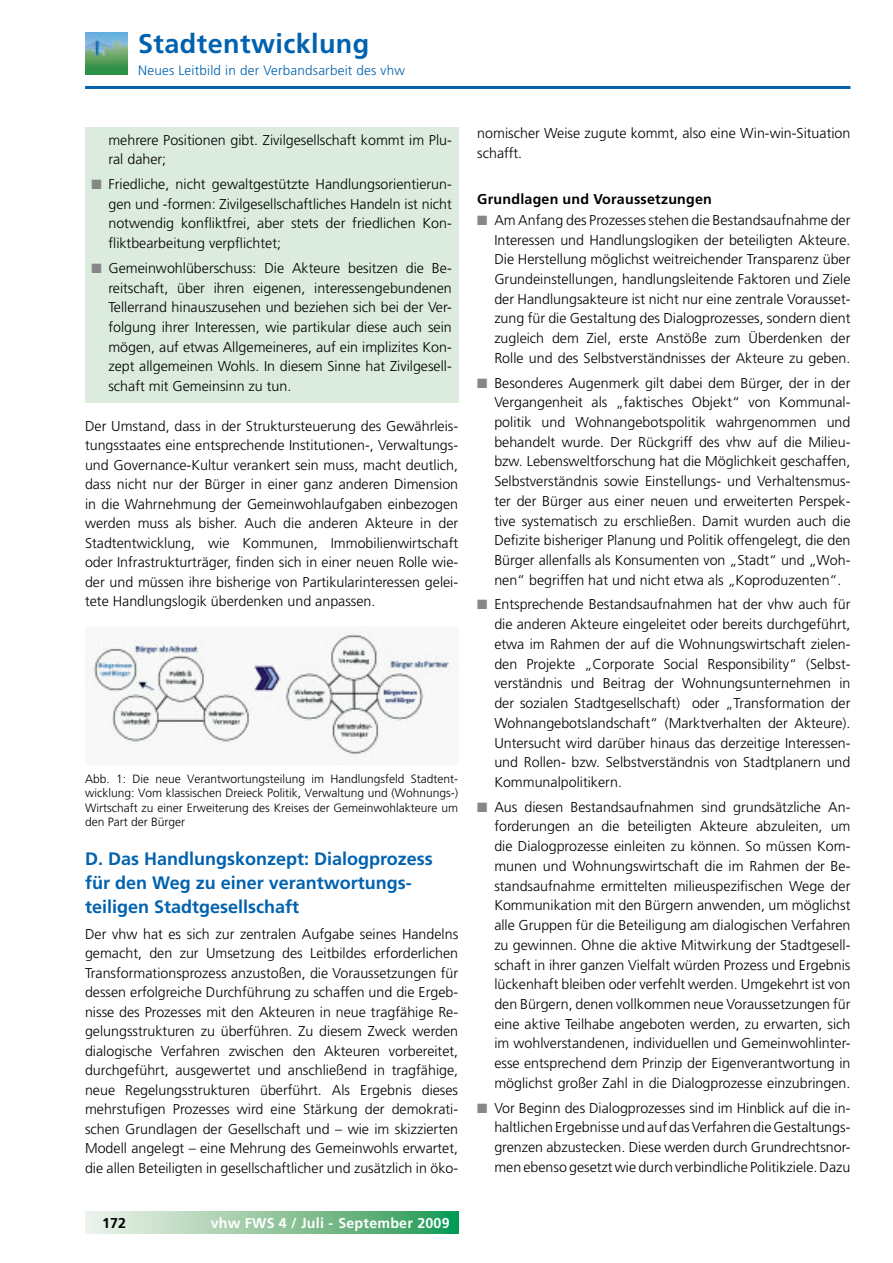
<style>
.page{position:relative;width:893px;height:1263px;background:#fff}
.page>*{position:absolute;margin:0;border:0;box-sizing:border-box;transform-origin:0 0}
.t1{font:700 27px "Frutiger LT";letter-spacing:.015em;color:#0062ae}
.t2{font:700 18px/24px "Frutiger LT";color:#0062ae}
.t3{font:300 14.25px/19.8px "Frutiger LT";color:#000;text-align:justify}
.t4{font:700 14.25px "Frutiger LT";letter-spacing:.015em;color:#000}
.t5{font:700 14.25px "Frutiger LT";letter-spacing:.015em;color:#fff}
.t6{font:300 13.5px "Frutiger LT";letter-spacing:.015em;color:#0062ae}
.t7{font:300 12px/14.4px "Frutiger CE";color:#000;text-align:justify}
.s1{color:#868786}
</style>
<div class="page">
<hr style="left:85px;top:86px;width:765px;height:3px;background:#0062ae">
<svg style="left:85px;top:1212px;width:373px;height:21px;background:#8ec69f"></svg>
<img style="left:85px;top:32px;width:42px;height:43px">
<div style="left:85px;top:128px;width:373px;height:275px;background:#dbebdd"></div>
<div style="left:85px;top:626px;width:373px;height:139px;background:#f8f8f8"></div>
<img style="left:93px;top:634px;width:357px;height:120px">
<h1 class="t1" style="left:138px;top:28px;width:233px">Stadtentwicklung</h1>
<p class="t6" style="left:138px;top:62px;width:268px">Neues Leitbild in der Verbandsarbeit des vhw</p>
<p class="t3" style="left:108px;top:130px;width:345px">mehrere Positionen gibt. Zivilgesellschaft kommt im Plu&shy;ral daher;</p>
<p class="t3" style="left:108px;top:174px;width:345px;text-indent:-17px"><span class="s1">■</span> Friedliche, nicht gewaltgestützte Handlungsorientierun&shy;gen und -formen: Zivilgesellschaftliches Handeln ist nicht notwendig konfliktfrei, aber stets der friedlichen Kon&shy;fliktbearbeitung verpflichtet;</p>
<p class="t3" style="left:108px;top:258px;width:345px;text-indent:-17px"><span class="s1">■</span> Gemeinwohlüberschuss: Die Akteure besitzen die Be&shy;reitschaft, über ihren eigenen, interessengebundenen Tellerrand hinauszusehen und beziehen sich bei der Ver&shy;folgung ihrer Interessen, wie partikular diese auch sein mögen, auf etwas Allgemeineres, auf ein implizites Kon&shy;zept allgemeinen Wohls. In diesem Sinne hat Zivilgesell&shy;schaft mit Gemeinsinn zu tun.</p>
<p class="t3" style="left:85px;top:416px;width:375px">Der Umstand, dass in der Struktursteuerung des Gewährleis&shy;tungsstaates eine entsprechende Institutionen-, Verwaltungs&shy;und Governance-Kultur verankert sein muss, macht deutlich, dass nicht nur der Bürger in einer ganz anderen Dimension in die Wahrnehmung der Gemeinwohlaufgaben einbezogen werden muss als bisher. Auch die anderen Akteure in der Stadtentwicklung, wie Kommunen, Immobilienwirtschaft oder Infrastrukturträger, finden sich in einer neuen Rolle wie&shy;der und müssen ihre bisherige von Partikularinteressen gelei&shy;tete Handlungslogik überdenken und anpassen.</p>
<p class="t7" style="left:85px;top:771px;width:375px">Abb. 1: Die neue Verantwortungsteilung im Handlungsfeld Stadtent&shy;wicklung: Vom klassischen Dreieck Politik, Verwaltung und (Wohnungs-)<br>Wirtschaft zu einer Erweiterung des Kreises der Gemeinwohlakteure um den Part der Bürger</p>
<p class="t2" style="left:85px;top:846px;width:349px">D. Das Handlungskonzept: Dialogprozess für den Weg zu einer verantwortungs&shy;teiligen Stadtgesellschaft</p>
<p class="t3" style="left:85px;top:924px;width:375px">Der vhw hat es sich zur zentralen Aufgabe seines Handelns gemacht, den zur Umsetzung des Leitbildes erforderlichen Transformationsprozess anzustoßen, die Voraussetzungen für dessen erfolgreiche Durchführung zu schaffen und die Ergeb&shy;nisse des Prozesses mit den Akteuren in neue tragfähige Re&shy;gelungsstrukturen zu überführen. Zu diesem Zweck werden dialogische Verfahren zwischen den Akteuren vorbereitet, durchgeführt, ausgewertet und anschließend in tragfähige, neue Regelungsstrukturen überführt. Als Ergebnis dieses mehrstufigen Prozesses wird eine Stärkung der demokrati&shy;schen Grundlagen der Gesellschaft und – wie im skizzierten Modell angelegt – eine Mehrung des Gemeinwohls erwartet, die allen Beteiligten in gesellschaftlicher und zusätzlich in öko-</p>
<p class="t4" style="left:102px;top:1214px;width:26px">172</p>
<p class="t5" style="left:211px;top:1214px;width:240px">vhw FWS 4 / Juli - September 2009</p>
<p class="t3" style="left:477px;top:124px;width:375px">nomischer Weise zugute kommt, also eine Win-win-Situation schafft.</p>
<p class="t4" style="left:477px;top:191px;width:236px">Grundlagen und Voraussetzungen</p>
<p class="t3" style="left:494px;top:210px;width:358px;text-indent:-17px"><span class="s1">■</span> Am Anfang des Prozesses stehen die Bestandsaufnahme der Interessen und Handlungslogiken der beteiligten Akteure.<br>Die Herstellung möglichst weitreichender Transparenz über Grundeinstellungen, handlungsleitende Faktoren und Ziele der Handlungsakteure ist nicht nur eine zentrale Vorausset&shy;zung für die Gestaltung des Dialogprozesses, sondern dient zugleich dem Ziel, erste Anstöße zum Überdenken der Rolle und des Selbstverständnisses der Akteure zu geben.</p>
<p class="t3" style="left:494px;top:373px;width:358px;text-indent:-17px"><span class="s1">■</span> Besonderes Augenmerk gilt dabei dem Bürger, der in der Vergangenheit als „faktisches Objekt“ von Kommunal&shy;politik und Wohnangebotspolitik wahrgenommen und behandelt wurde. Der Rückgriff des vhw auf die Milieu&shy;bzw. Lebensweltforschung hat die Möglichkeit geschaffen, Selbstverständnis sowie Einstellungs- und Verhaltensmus&shy;ter der Bürger aus einer neuen und erweiterten Perspek&shy;tive systematisch zu erschließen. Damit wurden auch die Defizite bisheriger Planung und Politik offengelegt, die den Bürger allenfalls als Konsumenten von „Stadt“ und „Woh&shy;nen“ begriffen hat und nicht etwa als „Koproduzenten“.</p>
<p class="t3" style="left:494px;top:595px;width:358px;text-indent:-17px"><span class="s1">■</span> Entsprechende Bestandsaufnahmen hat der vhw auch für die anderen Akteure eingeleitet oder bereits durchgeführt, etwa im Rahmen der auf die Wohnungswirtschaft zielen&shy;den Projekte „Corporate Social Responsibility“ (Selbst&shy;verständnis und Beitrag der Wohnungsunternehmen in der sozialen Stadtgesellschaft) oder „Transformation der Wohnangebotslandschaft“ (Marktverhalten der Akteure).<br>Untersucht wird darüber hinaus das derzeitige Interessen&shy;und Rollen- bzw. Selbstverständnis von Stadtplanern und Kommunalpolitikern.</p>
<p class="t3" style="left:494px;top:797px;width:358px;text-indent:-17px"><span class="s1">■</span> Aus diesen Bestandsaufnahmen sind grundsätzliche An&shy;forderungen an die beteiligten Akteure abzuleiten, um die Dialogprozesse einleiten zu können. So müssen Kom&shy;munen und Wohnungswirtschaft die im Rahmen der Be&shy;standsaufnahme ermittelten milieuspezifischen Wege der Kommunikation mit den Bürgern anwenden, um möglichst alle Gruppen für die Beteiligung am dialogischen Verfahren zu gewinnen. Ohne die aktive Mitwirkung der Stadtgesell&shy;schaft in ihrer ganzen Vielfalt würden Prozess und Ergebnis lückenhaft bleiben oder verfehlt werden. Umgekehrt ist von den Bürgern, denen vollkommen neue Voraussetzungen für eine aktive Teilhabe angeboten werden, zu erwarten, sich im wohlverstandenen, individuellen und Gemeinwohlinter&shy;esse entsprechend dem Prinzip der Eigenverantwortung in möglichst großer Zahl in die Dialogprozesse einzubringen.</p>
<p class="t3" style="left:494px;top:1098px;width:358px;text-indent:-17px"><span class="s1">■</span> Vor Beginn des Dialogprozesses sind im Hinblick auf die in&shy;haltlichen Ergebnisse und auf das Verfahren die Gestaltungs&shy;grenzen abzustecken. Diese werden durch Grundrechtsnor&shy;men ebenso gesetzt wie durch verbindliche Politikziele. Dazu</p>
</div>
